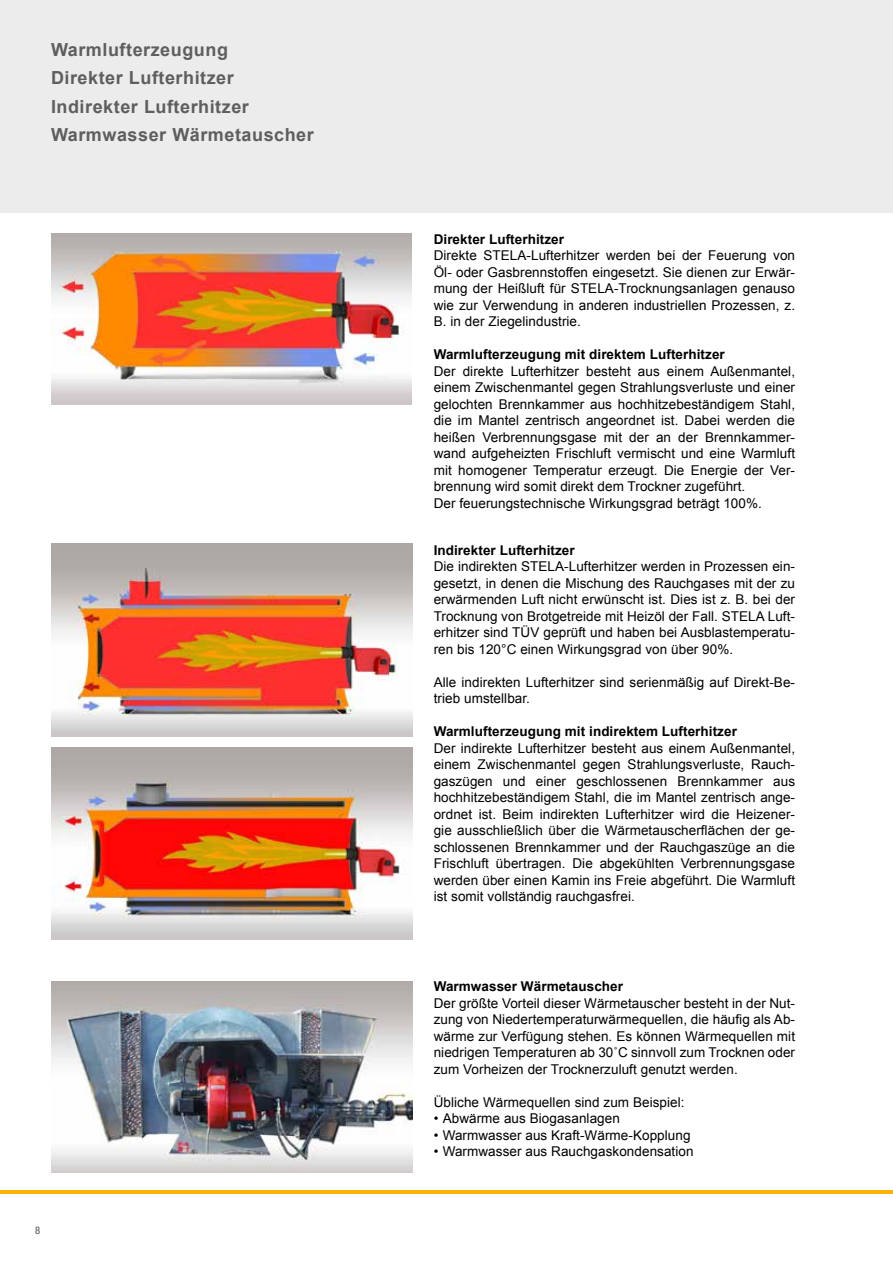
<style>
.page{position:relative;width:893px;height:1263px;background:#fff}
.page>*{position:absolute;margin:0;border:0;box-sizing:border-box;transform-origin:0 0}
.t1{font:700 18px/28.5px "Arial";letter-spacing:.03em;color:#5e5e5d}
.t2{font:13.5px/16.5px "Arial";letter-spacing:.005em;color:#000;text-align:justify}
.t3{font:700 13.5px "Arial";letter-spacing:.005em;color:#000}
.t4{font:500 condensed 10.5px "Helvetica Neue";color:#6a6a69}
</style>
<div class="page">
<hr style="left:0;top:1191px;width:893px;height:3px;background:#fab400">
<div style="left:0;top:0;width:893px;height:213px;background:#ececed"></div>
<img style="left:51px;top:234px;width:360px;height:171px">
<img style="left:51px;top:544px;width:361px;height:192px">
<img style="left:51px;top:748px;width:361px;height:192px">
<img style="left:51px;top:981px;width:361px;height:192px">
<h1 class="t1" style="left:51px;top:36px;width:264px">Warmlufterzeugung<br>Direkter Lufterhitzer<br>Indirekter Lufterhitzer<br>Warmwasser Wärmetauscher</h1>
<p class="t4" style="left:35px;top:1224px;width:7px">8</p>
<p class="t3" style="left:434px;top:230px;width:132px">Direkter Lufterhitzer</p>
<p class="t2" style="left:434px;top:247px;width:363px">Direkte STELA-Lufterhitzer werden bei der Feuerung von Öl- oder Gasbrennstoffen eingesetzt. Sie dienen zur Erwär&shy;mung der Heißluft für STELA-Trocknungsanlagen genauso wie zur Verwendung in anderen industriellen Prozessen, z.<br>B. in der Ziegelindustrie.</p>
<p class="t3" style="left:434px;top:345px;width:293px">Warmlufterzeugung mit direktem Lufterhitzer</p>
<p class="t2" style="left:434px;top:363px;width:363px;text-align:left">Der direkte Lufterhitzer besteht aus einem Außenmantel, einem Zwischenmantel gegen Strahlungsverluste und einer gelochten Brennkammer aus hochhitzebeständigem Stahl, die im Mantel zentrisch angeordnet ist. Dabei werden die heißen Verbrennungsgase mit der an der Brennkammer&shy;wand aufgeheizten Frischluft vermischt und eine Warmluft mit homogener Temperatur erzeugt. Die Energie der Ver&shy;brennung wird somit direkt dem Trockner zugeführt.<br>Der feuerungstechnische Wirkungsgrad beträgt 100%.</p>
<p class="t3" style="left:434px;top:541px;width:143px">Indirekter Lufterhitzer</p>
<p class="t2" style="left:434px;top:558px;width:363px">Die indirekten STELA-Lufterhitzer werden in Prozessen ein&shy;gesetzt, in denen die Mischung des Rauchgases mit der zu erwärmenden Luft nicht erwünscht ist. Dies ist z. B. bei der Trocknung von Brotgetreide mit Heizöl der Fall. STELA Luft&shy;erhitzer sind TÜV geprüft und haben bei Ausblastemperatu&shy;ren bis 120°C einen Wirkungsgrad von über 90%.</p>
<p class="t2" style="left:434px;top:674px;width:363px">Alle indirekten Lufterhitzer sind serienmäßig auf Direkt-Be&shy;trieb umstellbar.</p>
<p class="t3" style="left:434px;top:722px;width:305px">Warmlufterzeugung mit indirektem Lufterhitzer</p>
<p class="t2" style="left:434px;top:740px;width:363px">Der indirekte Lufterhitzer besteht aus einem Außenmantel, einem Zwischenmantel gegen Strahlungsverluste, Rauch&shy;gaszügen und einer geschlossenen Brennkammer aus hochhitzebeständigem Stahl, die im Mantel zentrisch ange&shy;ordnet ist. Beim indirekten Lufterhitzer wird die Heizener&shy;gie ausschließlich über die Wärmetauscherflächen der ge&shy;schlossenen Brennkammer und der Rauchgaszüge an die Frischluft übertragen. Die abgekühlten Verbrennungsgase werden über einen Kamin ins Freie abgeführt. Die Warmluft ist somit vollständig rauchgasfrei.</p>
<p class="t3" style="left:434px;top:977px;width:191px">Warmwasser Wärmetauscher</p>
<p class="t2" style="left:434px;top:995px;width:363px">Der größte Vorteil dieser Wärmetauscher besteht in der Nut&shy;zung von Niedertemperaturwärmequellen, die häufig als Ab&shy;wärme zur Verfügung stehen. Es können Wärmequellen mit niedrigen Temperaturen ab 30˚C sinnvoll zum Trocknen oder zum Vorheizen der Trocknerzuluft genutzt werden.</p>
<p class="t2" style="left:434px;top:1094px;width:252px">Übliche Wärmequellen sind zum Beispiel:</p>
<p class="t2" style="left:434px;top:1110px;width:188px">• Abwärme aus Biogasanlagen</p>
<p class="t2" style="left:434px;top:1127px;width:258px">• Warmwasser aus Kraft-Wärme-Kopplung</p>
<p class="t2" style="left:434px;top:1143px;width:261px">• Warmwasser aus Rauchgaskondensation</p>
</div>
